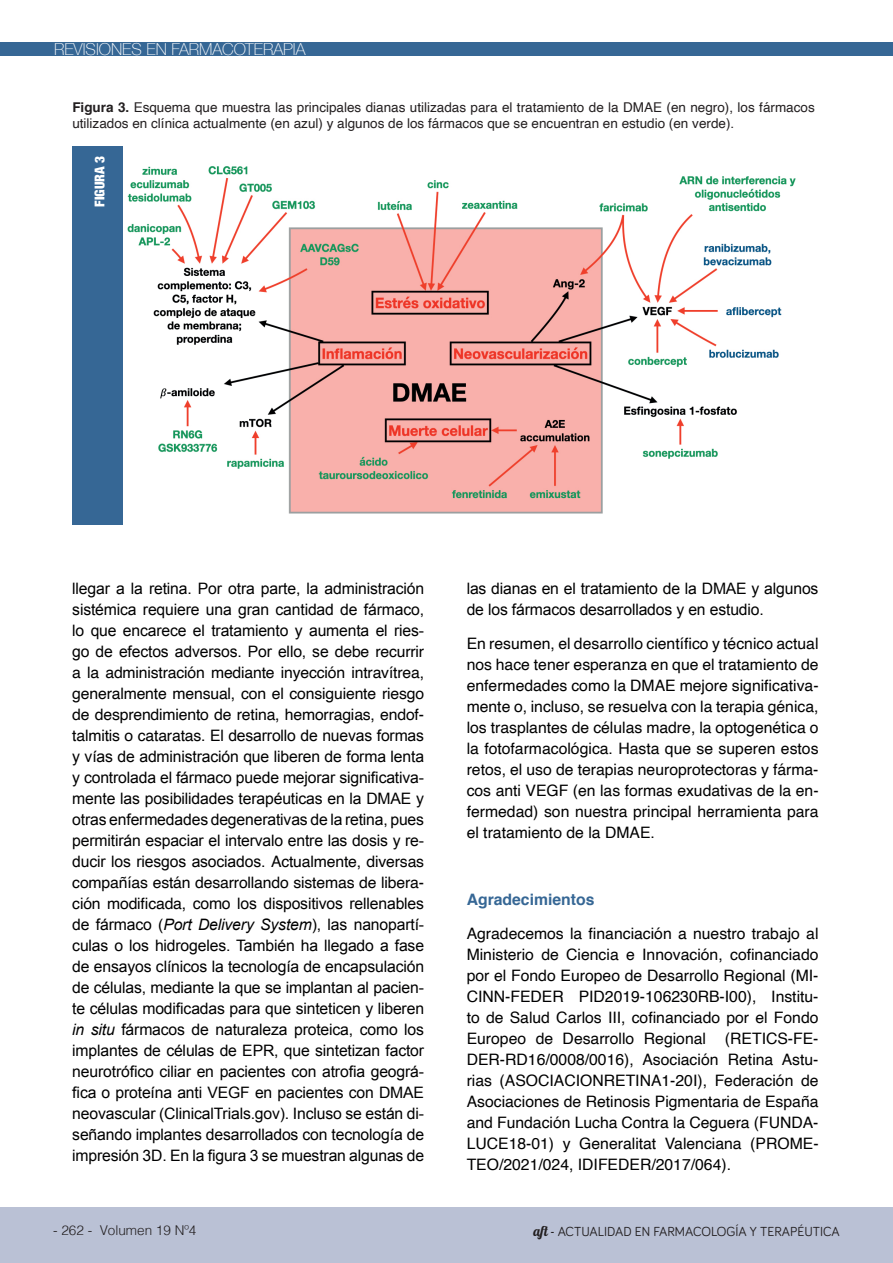
<style>
.page{position:relative;width:893px;height:1263px;background:#fff}
.page>*{position:absolute;margin:0;border:0;box-sizing:border-box;transform-origin:0 0}
.t1{font:100 16.5px "Helvetica Neue";color:#fff}
.t2{font:15.75px/21px "Arial";letter-spacing:-.01em;color:#000001;text-align:justify}
.t3{font:15.75px/21px "Helvetica";color:#000001;text-align:justify}
.t4{font:700 15.75px "Helvetica";color:#366795}
.t5{font:13.5px/16.2px "Helvetica";color:#231f20}
.t6{font:13.5px "Bariol";color:#231f20}
.t7{font:300 13.5px "Helvetica";color:#231f20}
.t8{font:900 condensed 13.5px "Helvetica Neue";color:#fff}
.s1{font-weight:700}
.s2{font-family:"Helvetica"}
.s3{font-style:italic}
.s4{font-family:"Lobster 1.4"}
</style>
<div class="page">
<div style="left:0;top:42px;width:893px;height:13px;background:#366795"></div>
<div style="left:0;top:1207px;width:893px;height:56px;background:#bac1d5"></div>
<div style="left:72px;top:146px;width:51px;height:378px;background:#366795"></div>
<img style="left:127px;top:166px;width:669px;height:348px">
<p class="t1" style="left:54px;top:37px;width:253px">REVISIONES EN FARMACOTERAPIA</p>
<p class="t5" style="left:72px;top:99px;width:744px"><span class="s1">Figura 3.</span> Esquema que muestra las principales dianas utilizadas para el tratamiento de la DMAE (en negro), los fármacos utilizados en clínica actualmente (en azul) y algunos de los fármacos que se encuentran en estudio (en verde).</p>
<p class="t8" style="left:89px;top:207px;width:52px;rotate:-90deg">FIGURA 3</p>
<p class="t2" style="left:72px;top:578px;width:353px">llegar a la retina. Por otra parte, la administración sistémica requiere una gran cantidad de fármaco, lo que encarece el tratamiento y aumenta el ries&shy;go de efectos adversos. Por ello, se <span class="s2">debe recurrir</span></p>
<p class="t3" style="left:72px;top:662px;width:353px">a la administración mediante inyección intravítrea, generalmente mensual, con el consiguiente riesgo de desprendimiento de retina, hemorragias, endof-</p>
<p class="t2" style="left:72px;top:725px;width:353px"><span class="s2">talmitis o cataratas.</span> El desarrollo de nuevas formas y vías de administración que liberen de forma lenta y controlada el fármaco puede mejorar significativa&shy;mente las posibilidades terapéuticas en la DMAE y otras enfermedades degenerativas de la retina, pues permitirán espaciar el intervalo entre las dosis y re&shy;ducir los riesgos asociados. <span class="s2">Actualmente, diversas</span></p>
<p class="t3" style="left:72px;top:872px;width:353px">compañías están desarrollando sistemas de libera-</p>
<p class="t2" style="left:72px;top:893px;width:353px"><span class="s2">ción modificada,</span> como los dispositivos rellenables de fármaco (<span class="s3">Port Delivery System</span>), las nanopartí&shy;culas o los hidrogeles. También ha llegado a fase de ensayos clínicos la tecnología de encapsulación de células, mediante la que se implantan al pacien&shy;te células modificadas para que sinteticen y liberen <span class="s3">in situ</span> fármacos de naturaleza proteica, como los implantes de células de EPR, que sintetizan factor neurotrófico ciliar en pacientes con atrofia geográ&shy;fica o proteína anti VEGF en pacientes con DMAE neovascular (ClinicalTrials.gov). Incluso se están di&shy;señando implantes desarrollados con tecnología de impresión 3D. En la figura 3 se muestran algunas de</p>
<p class="t7" style="left:53px;top:1218px;width:145px">- 262 - Volumen 19 Nº4</p>
<p class="t2" style="left:467px;top:578px;width:353px">las dianas en el tratamiento de la DMAE y algunos de los fármacos desarrollados y en estudio.</p>
<p class="t3" style="left:467px;top:633px;width:353px">En resumen, el desarrollo científico y técnico actual nos hace tener esperanza en que el tratamiento de enfermedades como la DMAE mejore significativa&shy;mente o, incluso, se resuelva con la terapia génica, los trasplantes de células madre, la optogenética o la fotofarmacológica. Hasta que se superen estos retos, el uso de terapias neuroprotectoras y fárma&shy;cos anti VEGF (en las formas exudativas de la en&shy;fermedad) son nuestra principal herramienta para el tratamiento de la DMAE.</p>
<p class="t4" style="left:467px;top:887px;width:129px">Agradecimientos</p>
<p class="t3" style="left:467px;top:923px;width:353px">Agradecemos la financiación a nuestro trabajo al Ministerio de Ciencia e Innovación, cofinanciado por el Fondo Europeo de Desarrollo Regional (MI-CINN-FEDER PID2019-106230RB-I00), Institu&shy;to de Salud Carlos III, cofinanciado por el Fondo Europeo de Desarrollo Regional (RETICS-FE-DER-RD16/0008/0016), Asociación Retina Astu&shy;rias (ASOCIACIONRETINA1-20I), Federación de Asociaciones de Retinosis Pigmentaria de España and Fundación Lucha Contra la Ceguera (FUNDA-LUCE18-01) y Generalitat Valenciana (PROME-TEO/2021/024, IDIFEDER/2017/064).</p>
<p class="t6" style="left:533px;top:1222px;width:308px"><span class="s4">aft -</span> ACTUALIDAD EN FARMACOLOGÍA Y TERAPÉUTICA</p>
</div>
